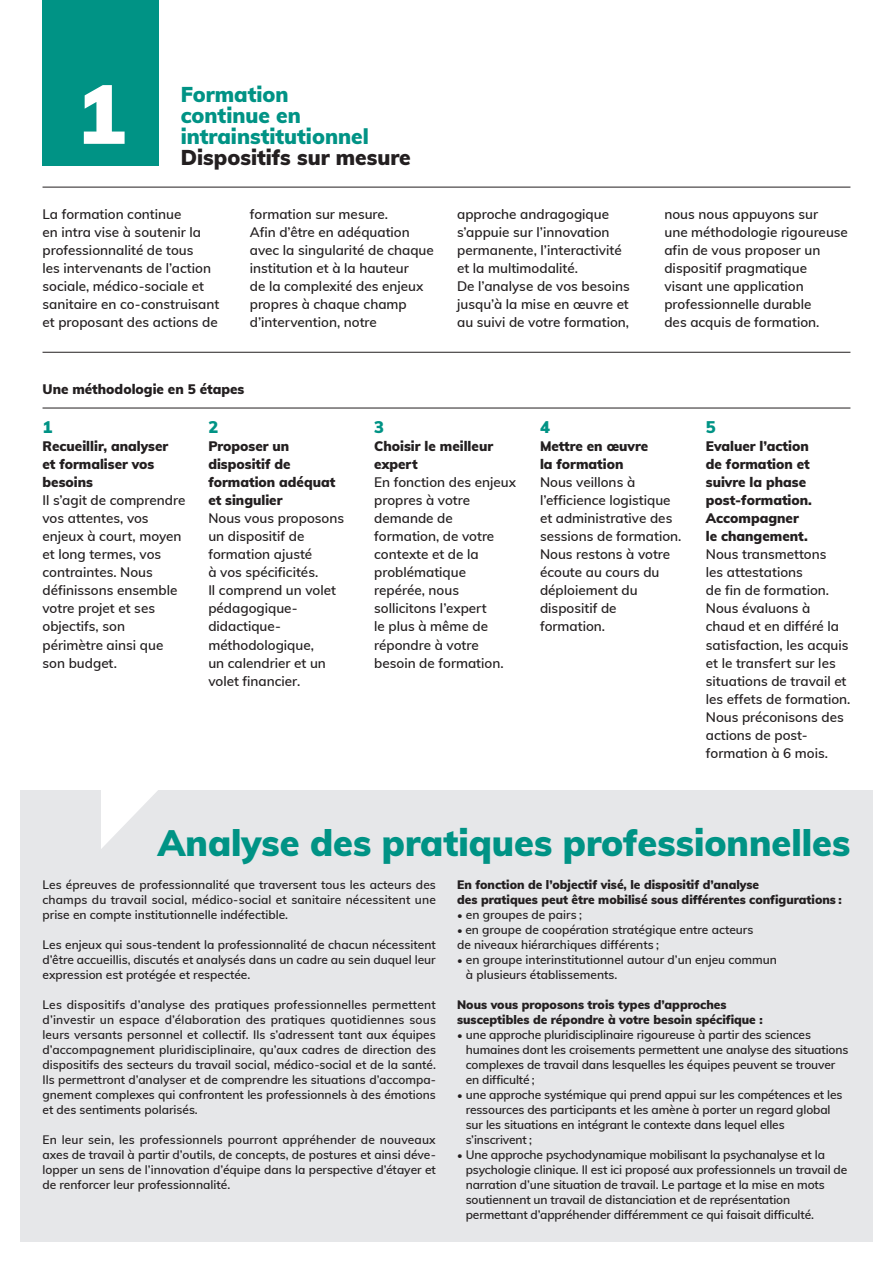
<style>
.page{position:relative;width:893px;height:1263px;background:#fff}
.page>*{position:absolute;margin:0;border:0;box-sizing:border-box;transform-origin:0 0}
.EFD-Titre-moyen{font:900 82.5px "Muli";color:#fff}
.EFD-Titre-moyen-2{font:900 36px "Muli";color:#009385}
.EFD-Titre-moyen-3{font:900 21px "Muli";color:#009385}
.EFD-Titre-moyen-4{font:900 21px "Muli";color:#231f20}
.EFD-Titre-encadré{font:900 16.5px "Muli";color:#009385}
.EFD-Texte-encadré{font:600 13.5px/18px "Muli";color:#231f20}
.EFD-Texte-encadré-2{font:900 13.5px/18px "Muli";color:#231f20}
.EFD-Texte-encadré-3{font:600 12px/15px "Muli";letter-spacing:-.01em;color:#231f20}
.EFD-Texte-encadré-4{font:900 12px/15px "Muli";color:#231f20}
.s1{font-weight:300;font-style:italic;font-size:10.5px}
</style>
<div class="page">
<div style="left:20px;top:790px;width:853px;height:452px;background:#e6e7e9"></div>
<svg style="left:101px;top:790px;width:57px;height:59px"></svg>
<hr style="left:43px;top:187px;width:807px;height:1px;background:#231f20">
<hr style="left:43px;top:352px;width:807px;height:1px;background:#231f20">
<div style="left:43px;top:0;width:116px;height:165px;background:#009385"></div>
<hr style="left:43px;top:408px;width:807px;height:1px;background:#231f20">
<p class="EFD-Titre-moyen" style="left:76px;top:53px;width:51px">1</p>
<p class="EFD-Titre-moyen-3" style="left:181px;top:79px;width:109px">Formation</p>
<p class="EFD-Titre-moyen-3" style="left:181px;top:100px;width:122px">continue en</p>
<p class="EFD-Titre-moyen-3" style="left:181px;top:121px;width:190px">intrainstitutionnel</p>
<p class="EFD-Titre-moyen-4" style="left:181px;top:142px;width:232px">Dispositifs sur mesure</p>
<p class="EFD-Texte-encadré" style="left:43px;top:205px;width:178px">La formation continue<br>en intra vise à soutenir la professionnalité de tous<br>les intervenants de l’action sociale, médico-sociale et sanitaire en co-construisant et proposant des actions de</p>
<p class="EFD-Texte-encadré" style="left:250px;top:205px;width:186px">formation sur mesure.<br>Afin d’être en adéquation avec la singularité de chaque institution et à la hauteur</p>
<p class="EFD-Texte-encadré" style="left:250px;top:277px;width:175px">de la complexité des enjeux propres à chaque champ d’intervention, notre</p>
<p class="EFD-Texte-encadré" style="left:457px;top:205px;width:166px">approche andragogique s’appuie sur l’innovation permanente, l’interactivité</p>
<p class="EFD-Texte-encadré" style="left:457px;top:259px;width:122px">et la multimodalité.</p>
<p class="EFD-Texte-encadré" style="left:457px;top:277px;width:174px;text-align:justify">De l’analyse de vos besoins jusqu’à la mise en œuvre et au suivi de votre formation,</p>
<p class="EFD-Texte-encadré" style="left:664px;top:205px;width:155px">nous nous appuyons sur</p>
<p class="EFD-Texte-encadré" style="left:664px;top:223px;width:185px">une méthodologie rigoureuse</p>
<p class="EFD-Texte-encadré" style="left:664px;top:241px;width:158px">afin de vous proposer un dispositif pragmatique visant une application professionnelle durable</p>
<p class="EFD-Texte-encadré" style="left:664px;top:313px;width:157px">des acquis de formation.</p>
<p class="EFD-Texte-encadré-2" style="left:43px;top:380px;width:203px">Une méthodologie en 5 étapes</p>
<p class="EFD-Titre-encadré" style="left:43px;top:415px;width:11px">1</p>
<p class="EFD-Texte-encadré-2" style="left:43px;top:437px;width:127px">Recueillir, analyser</p>
<p class="EFD-Texte-encadré-2" style="left:43px;top:455px;width:113px">et formaliser vos besoins</p>
<p class="EFD-Texte-encadré" style="left:43px;top:491px;width:144px">Il s’agit de comprendre vos attentes, vos enjeux à court, moyen et long termes, vos contraintes. Nous définissons ensemble votre projet et ses objectifs, son périmètre ainsi que son budget.</p>
<p class="EFD-Titre-encadré" style="left:208px;top:415px;width:11px">2</p>
<p class="EFD-Texte-encadré-2" style="left:208px;top:437px;width:129px">Proposer un dispositif de formation adéquat</p>
<p class="EFD-Texte-encadré-2" style="left:208px;top:491px;width:76px">et singulier</p>
<p class="EFD-Texte-encadré" style="left:208px;top:509px;width:137px">Nous vous proposons un dispositif de formation ajusté<br>à vos spécificités.</p>
<p class="EFD-Texte-encadré" style="left:208px;top:581px;width:129px">Il comprend un volet pédagogique&shy;didactique&shy;méthodologique,<br>un calendrier et un volet financier.</p>
<p class="EFD-Titre-encadré" style="left:374px;top:415px;width:11px">3</p>
<p class="EFD-Texte-encadré-2" style="left:374px;top:437px;width:120px">Choisir le meilleur expert</p>
<p class="EFD-Texte-encadré" style="left:374px;top:473px;width:143px">En fonction des enjeux propres à votre demande de formation, de votre contexte et de la problématique repérée, nous sollicitons l’expert<br>le plus à même de répondre à votre besoin de formation.</p>
<p class="EFD-Titre-encadré" style="left:540px;top:415px;width:11px">4</p>
<p class="EFD-Texte-encadré-2" style="left:540px;top:437px;width:110px">Mettre en œuvre</p>
<p class="EFD-Texte-encadré-2" style="left:540px;top:455px;width:85px">la formation</p>
<p class="EFD-Texte-encadré" style="left:540px;top:473px;width:143px">Nous veillons à l’efficience logistique et administrative des sessions de formation.<br>Nous restons à votre écoute au cours du déploiement du dispositif de formation.</p>
<p class="EFD-Titre-encadré" style="left:706px;top:415px;width:11px">5</p>
<p class="EFD-Texte-encadré-2" style="left:706px;top:437px;width:108px">Evaluer l’action de formation et suivre la phase post-formation.<br>Accompagner</p>
<p class="EFD-Texte-encadré-2" style="left:706px;top:527px;width:104px">le changement.</p>
<p class="EFD-Texte-encadré" style="left:706px;top:545px;width:146px">Nous transmettons<br>les attestations<br>de fin de formation.<br>Nous évaluons à chaud et en différé la satisfaction, les acquis et le transfert sur les situations de travail et les effets de formation.<br>Nous préconisons des actions de post&shy;formation à 6 mois.</p>
<p class="EFD-Titre-moyen-2" style="left:158px;top:816px;width:694px">Analyse des pratiques professionnelles</p>
<p class="EFD-Texte-encadré-3" style="left:43px;top:877px;width:395px;text-align:justify">Les épreuves de professionnalité que traversent tous les acteurs des champs du travail social, médico-social et sanitaire nécessitent une prise en compte institutionnelle indéfectible.</p>
<p class="EFD-Texte-encadré-3" style="left:43px;top:937px;width:395px;text-align:justify">Les enjeux qui sous-tendent la professionnalité de chacun nécessitent d’être accueillis, discutés et analysés dans un cadre au sein duquel leur expression est protégée et respectée.</p>
<p class="EFD-Texte-encadré-3" style="left:43px;top:997px;width:395px;text-align:justify">Les dispositifs d’analyse des pratiques professionnelles permettent d’investir un espace d’élaboration des pratiques quotidiennes sous leurs versants personnel et collectif. Ils s’adressent tant aux équipes d’accompagnement pluridisciplinaire, qu’aux cadres de direction des dispositifs des secteurs du travail social, médico-social et de la santé.<br>Ils permettront d’analyser et de comprendre les situations d’accompa&shy;gnement complexes qui confrontent les professionnels à des émotions et des sentiments polarisés.</p>
<p class="EFD-Texte-encadré-3" style="left:43px;top:1132px;width:395px;text-align:justify">En leur sein, les professionnels pourront appréhender de nouveaux axes de travail à partir d’outils, de concepts, de postures et ainsi déve&shy;lopper un sens de l’innovation d’équipe dans la perspective d’étayer et de renforcer leur professionnalité.</p>
<p class="EFD-Texte-encadré-4" style="left:457px;top:877px;width:386px">En fonction de l’objectif visé, le dispositif d’analyse<br>des pratiques peut être mobilisé sous différentes configurations :</p>
<p class="EFD-Texte-encadré-3" style="left:457px;top:907px;width:126px"><span class="s1">•</span> en groupes de pairs ;</p>
<p class="EFD-Texte-encadré-3" style="left:457px;top:922px;width:298px"><span class="s1">•</span> en groupe de coopération stratégique entre acteurs de niveaux hiérarchiques différents ;</p>
<p class="EFD-Texte-encadré-3" style="left:466px;top:952px;width:313px;text-indent:-9px"><span class="s1">•</span> en groupe interinstitutionnel autour d’un enjeu commun à plusieurs établissements.</p>
<p class="EFD-Texte-encadré-4" style="left:457px;top:997px;width:307px">Nous vous proposons trois types d’approches susceptibles de répondre à votre besoin spécifique :</p>
<p class="EFD-Texte-encadré-3" style="left:466px;top:1027px;width:384px;text-indent:-9px"><span class="s1">•</span> une approche pluridisciplinaire rigoureuse à partir des sciences humaines dont les croisements permettent une analyse des situations complexes de travail dans lesquelles les équipes peuvent se trouver en difficulté ;</p>
<p class="EFD-Texte-encadré-3" style="left:466px;top:1087px;width:378px;text-indent:-9px"><span class="s1">•</span> une approche systémique qui prend appui sur les compétences et les ressources des participants et les amène à porter un regard global sur les situations en intégrant le contexte dans lequel elles s’inscrivent ;</p>
<p class="EFD-Texte-encadré-3" style="left:466px;top:1147px;width:383px;text-indent:-9px"><span class="s1">•</span> Une approche psychodynamique mobilisant la psychanalyse et la psychologie clinique. Il est ici proposé aux professionnels un travail de narration d’une situation de travail. Le partage et la mise en mots soutiennent un travail de distanciation et de représentation permettant d’appréhender différemment ce qui faisait difficulté.</p>
</div>
